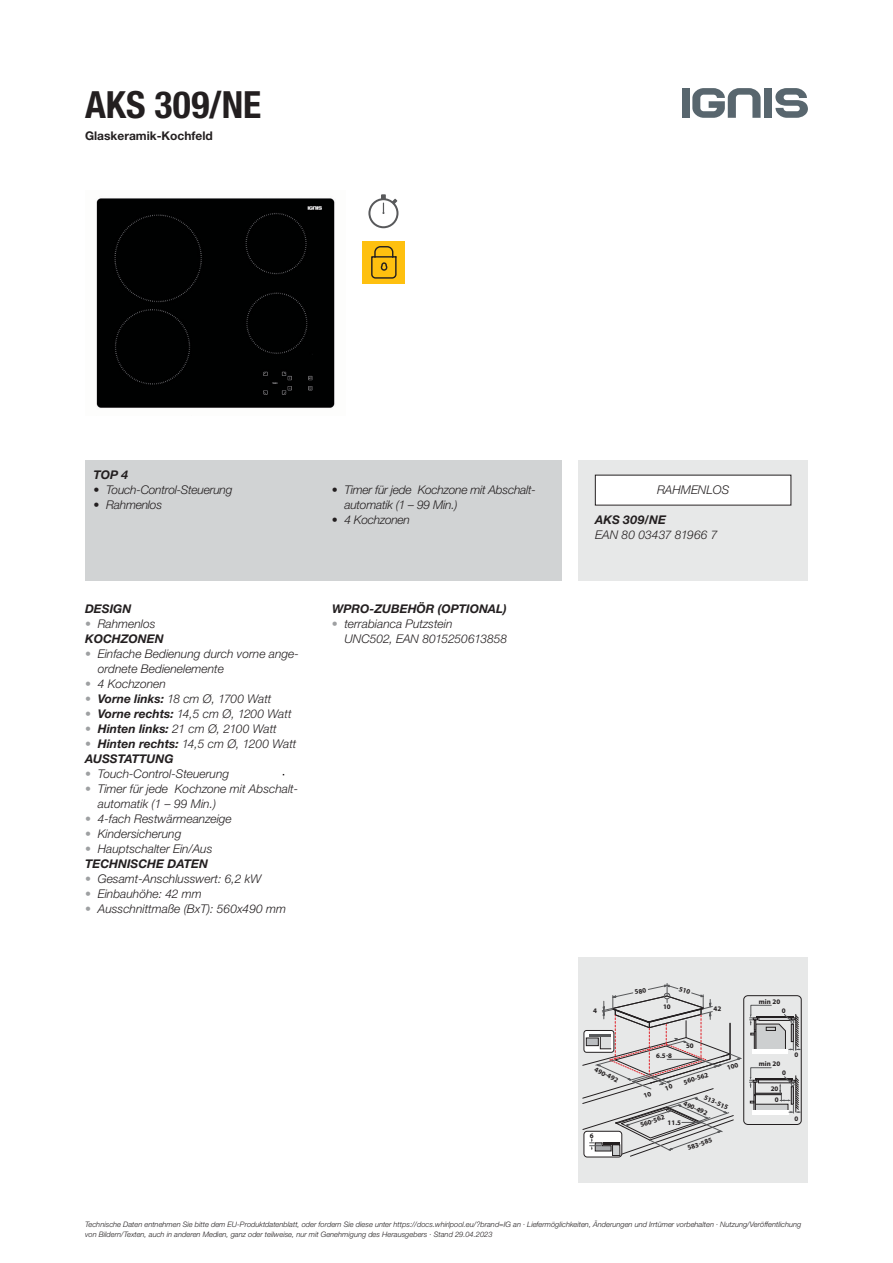
<style>
.page{position:relative;width:893px;height:1263px;background:#fff}
.page>*{position:absolute;margin:0;border:0;box-sizing:border-box;transform-origin:0 0}
.t1{font:700 condensed 37.5px "Helvetica Neue LT Std";color:#231f20}
.t2{font:italic 300 12px/15px "Helvetica Neue LT Std";color:#231f20}
.t3{font:italic 300 12px/15px "Helvetica Neue LT Std";letter-spacing:-.02em;color:#231f20}
.t4{font:italic 700 12px/15px "Helvetica Neue LT Std";color:#231f20}
.t5{font:700 12px "Helvetica Neue LT Std";color:#231f20}
.t6{font:italic 300 7.5px/9.8px "Helvetica Neue LT Std";color:#231f20}
.t7{font:700 6.9px/13.6px "Myriad Pro";color:#231f20}
.s1{color:#9ea0a2}
.s2{font-weight:700}
.s3{font-weight:300;color:#9ea0a2}
.s4{font-weight:300}
</style>
<div class="page">
<div style="left:681px;top:88px;width:8px;height:30px;background:#58666e"></div>
<div style="left:764px;top:88px;width:8px;height:30px;background:#58666e"></div>
<svg style="left:692px;top:88px;width:69px;height:30px"></svg>
<svg style="left:775px;top:88px;width:33px;height:30px"></svg>
<div style="left:96px;top:198px;width:239px;height:210px;background:#000101"></div>
<svg style="left:368px;top:194px;width:30px;height:34px"></svg>
<div style="left:363px;top:241px;width:42px;height:43px;background:#fec00f"></div>
<svg style="left:371px;top:246px;width:26px;height:33px"></svg>
<div style="left:85px;top:460px;width:476px;height:120px;background:#d1d3d4"></div>
<div style="left:578px;top:460px;width:230px;height:120px;background:#e7e8e8"></div>
<div style="left:595px;top:475px;width:196px;height:30px;background:#fff"></div>
<div style="left:578px;top:958px;width:230px;height:225px;background:#e7e8e8"></div>
<div style="left:584px;top:1131px;width:38px;height:26px;border:1px solid #231f20;border-radius:3px"></div>
<div style="left:744px;top:995px;width:57px;height:129px;border:1px solid #231f20;border-radius:4px"></div>
<div style="left:755px;top:1104px;width:33px;height:7px;background:#cdcfd0"></div>
<div style="left:755px;top:1104px;width:33px;height:7px;border:1px solid #231f20"></div>
<hr style="left:795px;top:1075px;width:1px;height:37px;background:#231f20">
<hr style="left:755px;top:1079px;width:38px;height:1px;background:#231f20">
<hr style="left:752px;top:1110px;width:37px;height:4px;background:#fff">
<div style="left:755px;top:1093px;width:26px;height:2px;border:1px solid #231f20"></div>
<div style="left:752px;top:1049px;width:35px;height:5px;background:#fff"></div>
<svg style="left:749px;top:1005px;width:51px;height:47px"></svg>
<svg style="left:749px;top:1067px;width:22px;height:43px"></svg>
<svg style="left:779px;top:1076px;width:21px;height:37px"></svg>
<svg style="left:582px;top:983px;width:159px;height:173px"></svg>
<h1 class="t1" style="left:85px;top:82px;width:178px">AKS 309/NE</h1>
<p class="t5" style="left:85px;top:129px;width:129px">Glaskeramik-Kochfeld</p>
<p class="t4" style="left:94px;top:467px;width:36px">TOP 4</p>
<p class="t3" style="left:94px;top:482px;width:140px">• Touch-Control-Steuerung</p>
<p class="t3" style="left:94px;top:497px;width:70px">• Rahmenlos</p>
<p class="t4" style="left:85px;top:601px;width:48px">DESIGN</p>
<p class="t2" style="left:85px;top:616px;width:80px"><span class="s1">•</span> Rahmenlos<br><span class="s2">KOCHZONEN</span></p>
<p class="t2" style="left:98px;top:646px;width:203px;text-indent:-13px"><span class="s1">•</span> Einfache Bedienung durch vorne ange&shy;ordnete Bedienelemente</p>
<p class="t2" style="left:85px;top:676px;width:82px"><span class="s1">•</span> 4 Kochzonen</p>
<p class="t2" style="left:85px;top:691px;width:188px"><span class="s1">•</span> <span class="s2">Vorne links:</span> 18 cm Ø, 1700 Watt</p>
<p class="t2" style="left:85px;top:706px;width:208px"><span class="s1">•</span> <span class="s2">Vorne rechts:</span> 14,5 cm Ø, 1200 Watt</p>
<p class="t2" style="left:85px;top:721px;width:193px"><span class="s1">•</span> <span class="s2">Hinten links:</span> 21 cm Ø, 2100 Watt</p>
<p class="t4" style="left:85px;top:736px;width:213px"><span class="s3">•</span> Hinten rechts: <span class="s4">14,5 cm Ø, 1200 Watt<br></span>AUSSTATTUNG</p>
<p class="t2" style="left:85px;top:766px;width:146px"><span class="s1">•</span> Touch-Control-Steuerung</p>
<p class="t2" style="left:98px;top:781px;width:202px;text-indent:-13px"><span class="s1">•</span> Timer für jede Kochzone mit Abschalt&shy;automatik (1 – 99 Min.)</p>
<p class="t2" style="left:85px;top:811px;width:148px"><span class="s1">•</span> 4-fach Restwärmeanzeige</p>
<p class="t2" style="left:85px;top:826px;width:98px"><span class="s1">•</span> Kindersicherung</p>
<p class="t2" style="left:85px;top:841px;width:129px"><span class="s1">•</span> Hauptschalter Ein/Aus<br><span class="s2">TECHNISCHE DATEN</span></p>
<p class="t2" style="left:85px;top:871px;width:178px"><span class="s1">•</span> Gesamt-Anschlusswert: 6,2 kW</p>
<p class="t2" style="left:85px;top:886px;width:118px"><span class="s1">•</span> Einbauhöhe: 42 mm</p>
<p class="t2" style="left:85px;top:901px;width:203px"><span class="s1">•</span> Ausschnittmaße (BxT): 560x490 mm</p>
<p class="t3" style="left:344px;top:482px;width:193px;text-indent:-13px">• Timer für jede Kochzone mit Abschalt&shy;automatik (1 – 99 Min.)</p>
<p class="t3" style="left:332px;top:512px;width:80px">• 4 Kochzonen</p>
<p class="t4" style="left:332px;top:601px;width:176px">WPRO-ZUBEHÖR (OPTIONAL)</p>
<p class="t2" style="left:344px;top:616px;width:164px;text-indent:-13px"><span class="s1">•</span> terrabianca Putzstein<br>UNC502, EAN 8015250613858</p>
<p class="t2" style="left:657px;top:482px;width:74px">RAHMENLOS</p>
<p class="t4" style="left:595px;top:512px;width:72px">AKS 309/NE</p>
<p class="t2" style="left:595px;top:527px;width:124px">EAN 80 03437 81966 7</p>
<p class="t7" style="left:598px;top:1063px;width:27px;rotate:25deg">490-492</p>
<p class="t7" style="left:590px;top:1129px;width:5px">6</p>
<p class="t7" style="left:663px;top:999px;width:9px">10</p>
<p class="t7" style="left:656px;top:1048px;width:17px">6.5 8</p>
<p class="t7" style="left:686px;top:1039px;width:9px">50</p>
<p class="t7" style="left:681px;top:1075px;width:27px;rotate:-18deg">560-562</p>
<p class="t7" style="left:692px;top:1084px;width:44px;text-indent:16px;rotate:24deg">513-515<br>490-492</p>
<p class="t7" style="left:638px;top:1118px;width:27px;rotate:-18deg">560-562</p>
<p class="t7" style="left:668px;top:1115px;width:15px">11.5</p>
<p class="t7" style="left:685px;top:1141px;width:27px;rotate:-20deg">583-585</p>
<p class="t7" style="left:759px;top:994px;width:23px">min 20</p>
<p class="t7" style="left:782px;top:1003px;width:5px">0</p>
<p class="t7" style="left:759px;top:1057px;width:23px">min 20</p>
<p class="t7" style="left:771px;top:1082px;width:9px;line-height:11.7px;text-align:center">20<br>0</p>
<p class="t7" style="left:782px;top:1066px;width:5px">0</p>
<p class="t7" style="left:794px;top:1048px;width:5px">0</p>
<p class="t7" style="left:794px;top:1111px;width:5px">0</p>
<p class="t6" style="left:85px;top:1219px;width:718px">Technische Daten entnehmen Sie bitte dem EU-Produktdatenblatt, oder fordern Sie diese unter https://docs.whirlpool.eu/?brand=IG an · Liefermöglichkeiten, Änderungen und Irrtümer vorbehalten · Nutzung/Veröffentlichung von Bildern/Texten, auch in anderen Medien, ganz oder teilweise, nur mit Genehmigung des Herausgebers · Stand 29.04.2023</p>
</div>
